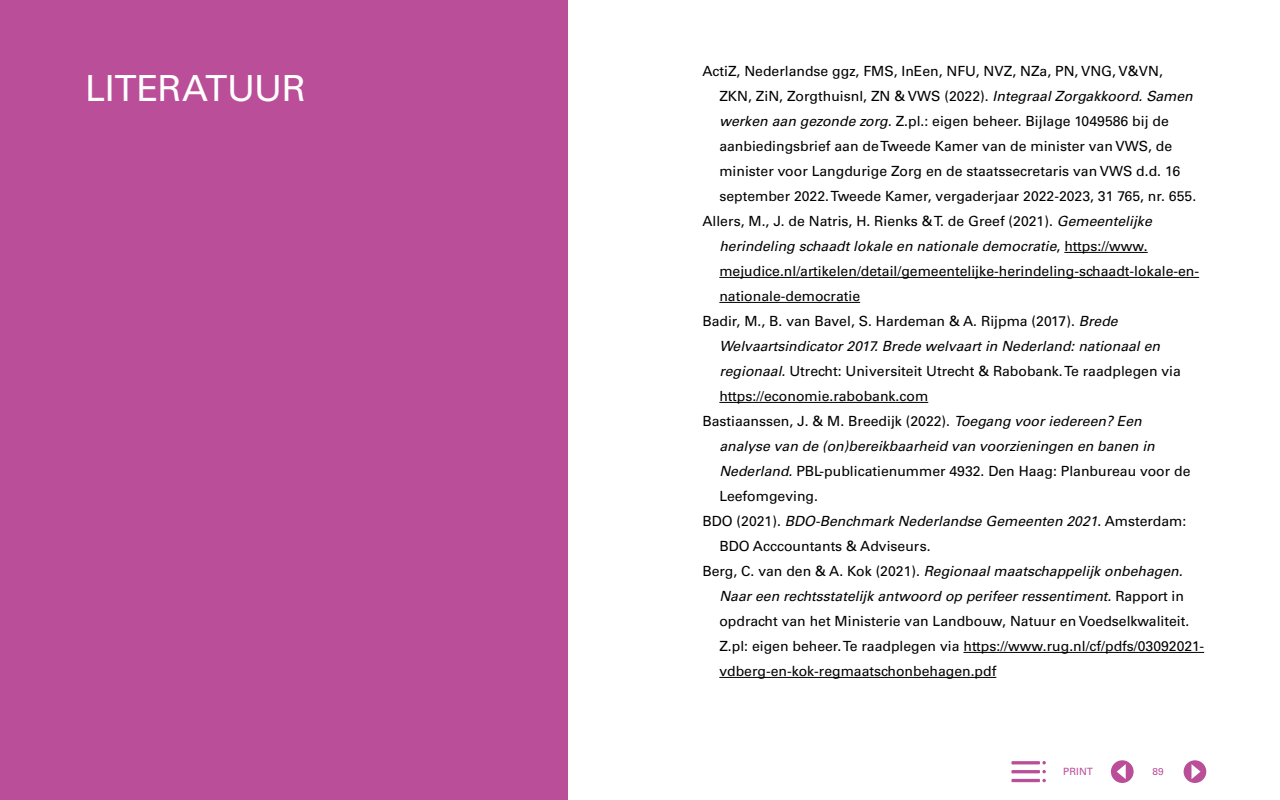
<style>
.page{position:relative;width:1280px;height:800px;background:#fff}
.page>*{position:absolute;margin:0;border:0;box-sizing:border-box;transform-origin:0 0}
.HOOFDKOP_INDELING__H{font:36px "Univers LT Std";letter-spacing:-.01em;color:#fff}
.Literatuur_P{font:14px/25px "Univers LT Std";color:#000}
.t1{font:10px "Univers LT Std";letter-spacing:.01em;color:#ba4e98}
.s1{font-style:italic}
</style>
<div class="page">
<div style="left:0;top:0;width:568px;height:800px;background:#ba4e98"></div>
<hr style="left:1064px;top:252px;width:84px;height:1px;background:#000">
<hr style="left:719px;top:277px;width:480px;height:1px;background:#000">
<hr style="left:719px;top:302px;width:141px;height:1px;background:#000">
<hr style="left:719px;top:402px;width:209px;height:1px;background:#000">
<hr style="left:963px;top:652px;width:241px;height:1px;background:#000">
<hr style="left:719px;top:677px;width:277px;height:1px;background:#000">
<svg style="left:1184px;top:760px;width:22px;height:23px"></svg>
<svg style="left:1111px;top:760px;width:23px;height:23px"></svg>
<svg style="left:1042px;top:779px;width:4px;height:3px"></svg>
<hr style="left:1011px;top:779px;width:29px;height:3px;background:#ba4e98">
<hr style="left:1011px;top:770px;width:29px;height:3px;background:#ba4e98">
<svg style="left:1042px;top:770px;width:4px;height:3px"></svg>
<hr style="left:1011px;top:761px;width:29px;height:3px;background:#ba4e98">
<svg style="left:1042px;top:761px;width:4px;height:3px"></svg>
<h1 class="HOOFDKOP_INDELING__H" style="left:85px;top:67px;width:222px">LITERATUUR</h1>
<p class="Literatuur_P" style="left:719px;top:59px;width:478px;text-indent:-17px">ActiZ, Nederlandse ggz, FMS, InEen, NFU, NVZ, NZa, PN, VNG, V&amp;VN, ZKN, ZiN, Zorgthuisnl, ZN &amp; VWS (2022). <span class="s1">Integraal Zorgakkoord. Samen werken aan gezonde zorg.</span> Z.pl.: eigen beheer. Bijlage 1049586 bij de aanbiedingsbrief aan de Tweede Kamer van de minister van VWS, de minister voor Langdurige Zorg en de staatssecretaris van VWS d.d. 16 september 2022. Tweede Kamer, vergaderjaar 2022-2023, 31 765, nr. 655.</p>
<p class="Literatuur_P" style="left:719px;top:209px;width:481px;text-indent:-17px">Allers, M., J. de Natris, H. Rienks &amp; T. de Greef (2021). <span class="s1">Gemeentelijke herindeling schaadt lokale en nationale democratie</span>, https://www. mejudice.nl/artikelen/detail/gemeentelijke-herindeling-schaadt-lokale-en&shy;nationale-democratie</p>
<p class="Literatuur_P" style="left:719px;top:309px;width:463px;text-indent:-17px">Badir, M., B. van Bavel, S. Hardeman &amp; A. Rijpma (2017). <span class="s1">Brede Welvaartsindicator 2017. Brede welvaart in Nederland: nationaal en regionaal.</span> Utrecht: Universiteit Utrecht &amp; Rabobank. Te raadplegen via https://economie.rabobank.com</p>
<p class="Literatuur_P" style="left:719px;top:409px;width:473px;text-indent:-17px">Bastiaanssen, J. &amp; M. Breedijk (2022). <span class="s1">Toegang voor iedereen? Een analyse van de (on)bereikbaarheid van voorzieningen en banen in Nederland.</span> PBL-publicatienummer 4932. Den Haag: Planbureau voor de Leefomgeving.</p>
<p class="Literatuur_P" style="left:719px;top:509px;width:469px;text-indent:-17px">BDO (2021). <span class="s1">BDO-Benchmark Nederlandse Gemeenten 2021</span>. Amsterdam:<br>BDO Acccountants &amp; Adviseurs.</p>
<p class="Literatuur_P" style="left:719px;top:559px;width:486px;text-indent:-17px">Berg, C. van den &amp; A. Kok (2021). <span class="s1">Regionaal maatschappelijk onbehagen.<br>Naar een rechtsstatelijk antwoord op perifeer ressentiment.</span> Rapport in opdracht van het Ministerie van Landbouw, Natuur en Voedselkwaliteit.<br>Z.pl: eigen beheer. Te raadplegen via https://www.rug.nl/cf/pdfs/03092021- vdberg-en-kok-regmaatschonbehagen.pdf</p>
<p class="t1" style="left:1063px;top:765px;width:31px">PRINT</p>
<p class="t1" style="left:1153px;top:765px;width:13px">89</p>
</div>
